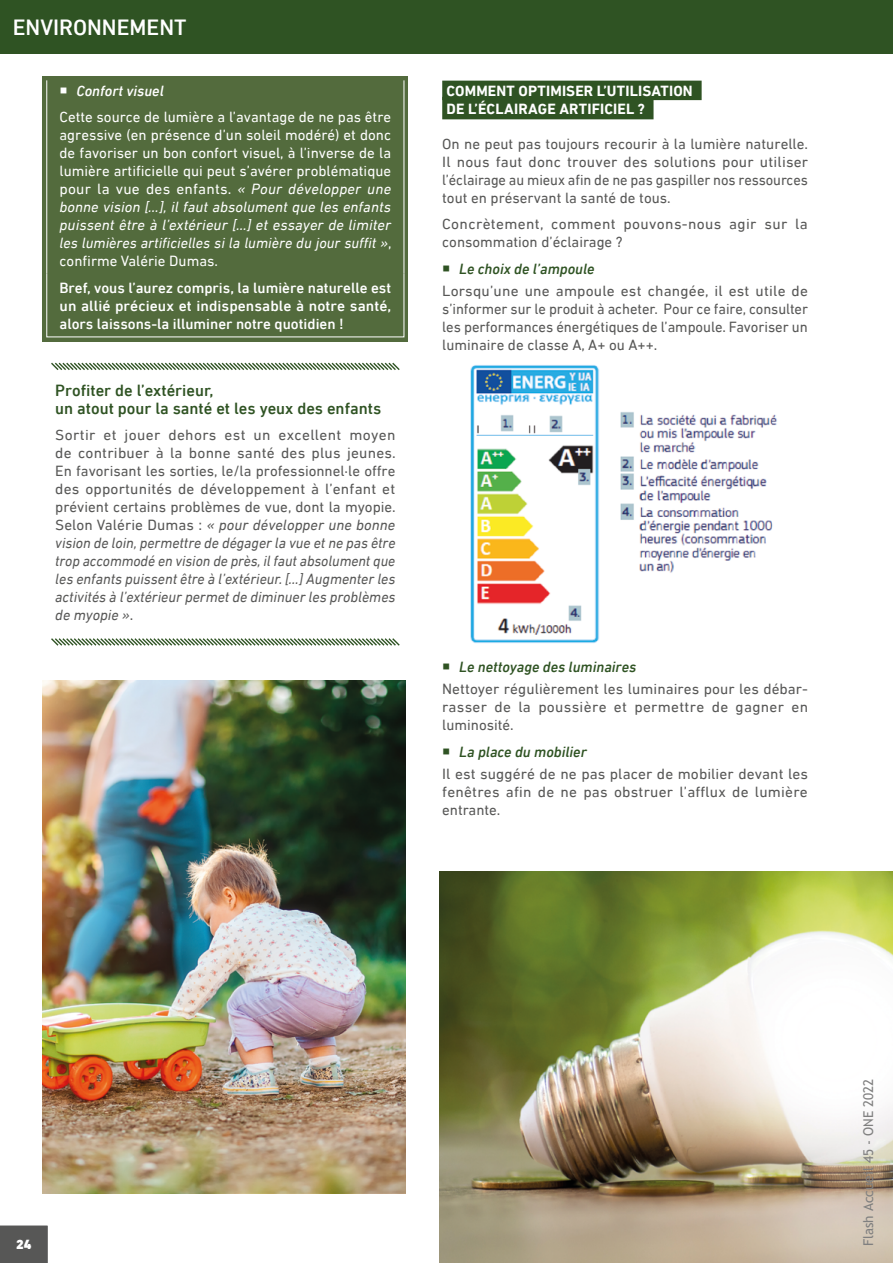
<style>
.page{position:relative;width:893px;height:1263px;background:#fff}
.page>*{position:absolute;margin:0;border:0;box-sizing:border-box;transform-origin:0 0}
.t1{font:500 22.5px "DIN Next LT Pro";color:#fff}
.Mise_en_avant{font:500 16.5px/18px "DIN Next LT Pro";color:#2f5323}
.texte_article{font:15px/18px "DIN Next LT Pro";color:#575756;text-align:justify}
.Mise_en_avant-2{font:15px/18px "DIN Next LT Pro";color:#575756;text-align:justify}
.cadre_texte{font:15px/18px "DIN Next LT Pro";color:#fff;text-align:justify}
.cadre_texte-2{font:500 15px/18px "DIN Next LT Pro";color:#fff;text-align:justify}
.texte_article-2{font:15px/18px "DIN Next LT Pro";letter-spacing:.02em;color:#575756}
.t2{font:italic 500 15px "DIN Next LT Pro";color:#2f5323}
.Titre_2{font:700 15px/18px "DIN Next LT Pro";letter-spacing:.01em;color:#fff}
.t3{font:italic 500 15px "DIN Next LT Pro";color:#fff}
.t4{font:13.5px "Trebuchet MS";color:#808080}
.t5{font:900 13.5px "DIN Next LT Pro";color:#fff}
.s1{font-style:italic}
</style>
<div class="page">
<div style="left:0;top:0;width:893px;height:54px;background:#2f5323"></div>
<div style="left:0;top:1225px;width:48px;height:38px;background:#575756"></div>
<img style="left:439px;top:872px;width:454px;height:391px">
<div style="left:43px;top:76px;width:365px;height:203px;background:#536b3d"></div>
<hr style="left:46px;top:80px;width:1px;height:194px;background:#fff">
<hr style="left:404px;top:80px;width:1px;height:194px;background:#fff">
<div style="left:43px;top:273px;width:365px;height:68px;background:#536b3d"></div>
<svg style="left:51px;top:638px;width:349px;height:8px"></svg>
<svg style="left:51px;top:362px;width:349px;height:8px"></svg>
<div style="left:442px;top:81px;width:260px;height:19px;background:#2f5323"></div>
<div style="left:442px;top:97px;width:211px;height:22px;background:#2f5323"></div>
<img style="left:470px;top:365px;width:307px;height:278px">
<img style="left:43px;top:680px;width:362px;height:513px">
<h1 class="t1" style="left:13px;top:15px;width:175px">ENVIRONNEMENT</h1>
<p class="t3" style="left:77px;top:82px;width:89px">Confort visuel</p>
<p class="cadre_texte" style="left:60px;top:108px;width:333px">Cette source de lumière a l’avantage de ne pas être agressive (en présence d’un soleil modéré) et donc de favoriser un bon confort visuel, à l’inverse de la lumière artificielle qui peut s’avérer problématique pour la vue des enfants. <span class="s1">« Pour développer une bonne vision […], il faut absolument que les enfants puissent être à l’extérieur […] et essayer de limiter les lumières artificielles si la lumière du jour suffit »</span>, confirme Valérie Dumas.</p>
<p class="cadre_texte-2" style="left:60px;top:279px;width:333px">Bref, vous l’aurez compris, la lumière naturelle est un allié précieux et indispensable à notre santé, alors laissons-la illuminer notre quotidien !</p>
<p class="Mise_en_avant" style="left:55px;top:381px;width:327px">Profiter de l’extérieur,<br>un atout pour la santé et les yeux des enfants</p>
<p class="Mise_en_avant-2" style="left:55px;top:426px;width:342px">Sortir et jouer dehors est un excellent moyen de contribuer à la bonne santé des plus jeunes.<br>En favorisant les sorties, le/la professionnel·le offre des opportunités de développement à l’enfant et prévient certains problèmes de vue, dont la myopie.<br>Selon Valérie Dumas : <span class="s1">« pour développer une bonne vision de loin, permettre de dégager la vue et ne pas être trop accommodé en vision de près, il faut absolument que les enfants puissent être à l’extérieur. […] Augmenter les activités à l’extérieur permet de diminuer les problèmes de myopie »</span>.</p>
<h2 class="Titre_2" style="left:446px;top:82px;width:248px">COMMENT OPTIMISER L’UTILISATION<br>DE L’ÉCLAIRAGE ARTIFICIEL ?</h2>
<p class="texte_article" style="left:442px;top:135px;width:367px">On ne peut pas toujours recourir à la lumière naturelle.<br>Il nous faut donc trouver des solutions pour utiliser l’éclairage au mieux afin de ne pas gaspiller nos ressources tout en préservant la santé de tous.</p>
<p class="texte_article-2" style="left:442px;top:215px;width:367px">Concrètement, comment pouvons-nous agir sur la consommation d’éclairage ?</p>
<p class="t2" style="left:459px;top:260px;width:137px">Le choix de l’ampoule</p>
<p class="texte_article" style="left:442px;top:282px;width:367px">Lorsqu’une une ampoule est changée, il est utile de s’informer sur le produit à acheter. Pour ce faire, consulter les performances énergétiques de l’ampoule. Favoriser un luminaire de classe A, A+ ou A++.</p>
<p class="t2" style="left:459px;top:658px;width:178px">Le nettoyage des luminaires</p>
<p class="texte_article" style="left:442px;top:680px;width:367px">Nettoyer régulièrement les luminaires pour les débar&shy;rasser de la poussière et permettre de gagner en luminosité.</p>
<p class="t2" style="left:459px;top:743px;width:129px">La place du mobilier</p>
<p class="texte_article" style="left:442px;top:765px;width:367px">Il est suggéré de ne pas placer de mobilier devant les fenêtres afin de ne pas obstruer l’afflux de lumière entrante.</p>
<p class="t5" style="left:16px;top:1237px;width:17px">24</p>
<p class="t4" style="left:860px;top:1246px;width:169px;rotate:-90deg">Flash Accueil 45 - ONE 2022</p>
</div>
